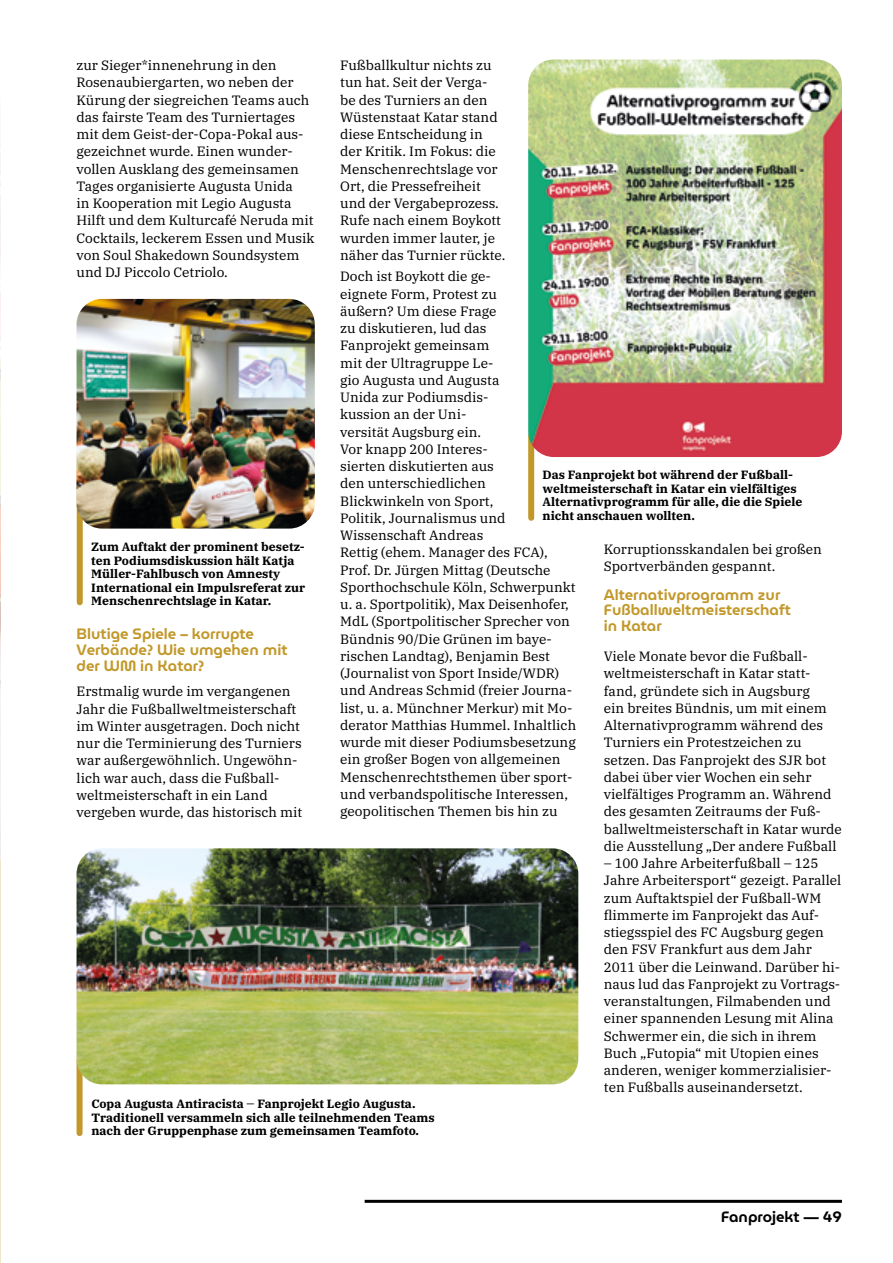
<style>
.page{position:relative;width:893px;height:1263px;background:#fff}
.page>*{position:absolute;margin:0;border:0;box-sizing:border-box;transform-origin:0 0}
.subhead1{font:600 15px/15.8px "Museo Moderno";color:#c2982a}
.fliesstext{font:600 15px/15.8px "Museo Moderno";color:#c2982a}
.t1{font:600 15px "Museo Moderno";color:#000}
.subhead1-2{font:13.5px/17.2px "IBM Plex Serif";color:#000}
.fliesstext-2{font:13.5px/17.2px "IBM Plex Serif";color:#000}
.fliesstext_3mm{font:13.5px/17.2px "IBM Plex Serif";color:#000}
.BU_neu{font:700 12px/13.5px "IBM Plex Serif";color:#000}
.s1{font-weight:400;font-size:13.5px}
</style>
<div class="page">
<div style="left:77px;top:1060px;width:6px;height:73px;background:#c2982a"></div>
<img style="left:77px;top:848px;width:501px;height:236px">
<div style="left:528px;top:436px;width:6px;height:82px;background:#c2982a"></div>
<img style="left:528px;top:60px;width:314px;height:397px">
<div style="left:77px;top:452px;width:6px;height:150px;background:#c2982a"></div>
<img style="left:77px;top:299px;width:238px;height:230px">
<hr style="left:365px;top:1200px;width:477px;height:3px;background:#000">
<img style="left:0;top:153px;width:1px;height:706px">
<p class="fliesstext_3mm" style="left:77px;top:56px;width:239px">zur Sieger*innenehrung in den Rosenaubiergarten, wo neben der Kürung der siegreichen Teams auch das fairste Team des Turniertages mit dem Geist-der-Copa-Pokal aus&shy;gezeichnet wurde. Einen wunder&shy;vollen Ausklang des gemeinsamen Tages organisierte Augusta Unida<br>in Kooperation mit Legio Augusta Hilft und dem Kulturcafé Neruda mit Cocktails, leckerem Essen und Musik von Soul Shakedown Soundsystem und DJ Piccolo Cetriolo.</p>
<p class="BU_neu" style="left:91px;top:539px;width:215px">Zum Auftakt der prominent besetz&shy;ten Podiumsdiskussion hält Katja Müller-Fahlbusch von Amnesty International ein Impulsreferat zur Menschenrechtslage in Katar.</p>
<p class="subhead1" style="left:77px;top:626px;width:213px">Blutige Spiele – korrupte<br>Verbände? Wie umgehen mit der WM in Katar?</p>
<p class="subhead1-2" style="left:77px;top:682px;width:227px">Erstmalig wurde im vergangenen Jahr die Fußballweltmeisterschaft im Winter ausgetragen. Doch nicht nur die Terminierung des Turniers war außergewöhnlich. Ungewöhn&shy;lich war auch, dass die Fußball&shy;weltmeisterschaft in ein Land vergeben wurde, das historisch mit</p>
<p class="subhead1-2" style="left:340px;top:56px;width:167px">Fußballkultur nichts zu tun hat. Seit der Verga&shy;be des Turniers an den<br>Wüstenstaat Katar stand diese Entscheidung in der Kritik. Im Fokus: die<br>Menschenrechtslage vor<br>Ort, die Pressefreiheit und der Vergabeprozess.<br>Rufe nach einem Boykott wurden immer lauter, je näher das Turnier rückte.</p>
<p class="subhead1-2" style="left:340px;top:267px;width:238px">Doch ist Boykott die ge-<br>eignete Form, Protest zu<br>äußern? Um diese Frage<br>zu diskutieren, lud das<br>Fanprojekt gemeinsam<br>mit der Ultragruppe Le-<br>gio Augusta und Augusta<br>Unida zur Podiumsdis-<br>kussion an der Uni-<br>versität Augsburg ein.<br>Vor knapp 200 Interes-<br>sierten diskutierten aus<br>den unterschiedlichen<br>Blickwinkeln von Sport,<br>Politik, Journalismus und<br>Wissenschaft Andreas<br>Rettig (ehem. Manager des FCA),<br>Prof. Dr. Jürgen Mittag (Deutsche<br>Sporthochschule Köln, Schwerpunkt u. a. Sportpolitik), Max Deisenhofer,<br>MdL (Sportpolitischer Sprecher von<br>Bündnis 90/Die Grünen im baye&shy;rischen Landtag), Benjamin Best (Journalist von Sport Inside/WDR) und Andreas Schmid (freier Journa&shy;list, u. a. Münchner Merkur) mit Mo&shy;derator Matthias Hummel. Inhaltlich wurde mit dieser Podiumsbesetzung ein großer Bogen von allgemeinen<br>Menschenrechtsthemen über sport&shy;und verbandspolitische Interessen, geopolitischen Themen bis hin zu</p>
<p class="BU_neu" style="left:543px;top:467px;width:261px">Das Fanprojekt bot während der Fußball&shy;weltmeisterschaft in Katar ein vielfältiges Alternativprogramm für alle, die die Spiele nicht anschauen wollten.</p>
<p class="subhead1-2" style="left:604px;top:539px;width:219px">Korruptionsskandalen bei großen<br>Sportverbänden gespannt.</p>
<p class="fliesstext" style="left:604px;top:586px;width:178px">Alternativprogramm zur</p>
<p class="fliesstext" style="left:604px;top:602px;width:189px">Fußballweltmeisterschaft in Katar</p>
<p class="fliesstext-2" style="left:604px;top:646px;width:240px">Viele Monate bevor die Fußball&shy;weltmeisterschaft in Katar statt&shy;fand, gründete sich in Augsburg<br>ein breites Bündnis, um mit einem Alternativprogramm während des Turniers ein Protestzeichen zu setzen. Das Fanprojekt des SJR bot dabei über vier Wochen ein sehr vielfältiges Programm an. Während des gesamten Zeitraums der Fuß&shy;ballweltmeisterschaft in Katar wurde die Ausstellung „Der andere Fußball</p>
<p class="fliesstext-2" style="left:604px;top:853px;width:239px">– 100 Jahre Arbeiterfußball – 125<br>Jahre Arbeitersport“ gezeigt. Parallel zum Auftaktspiel der Fußball-WM flimmerte im Fanprojekt das Auf&shy;stiegsspiel des FC Augsburg gegen den FSV Frankfurt aus dem Jahr 2011 über die Leinwand. Darüber hi&shy;naus lud das Fanprojekt zu Vortrags&shy;veranstaltungen, Filmabenden und einer spannenden Lesung mit Alina Schwermer ein, die sich in ihrem Buch „Futopia“ mit Utopien eines anderen, weniger kommerzialisier&shy;ten Fußballs auseinandersetzt.</p>
<p class="BU_neu" style="left:91px;top:1096px;width:326px">Copa Augusta Antiracista <span class="s1">–</span> Fanprojekt Legio Augusta.</p>
<p class="BU_neu" style="left:91px;top:1110px;width:345px">Traditionell versammeln sich alle teilnehmenden Teams nach der Gruppenphase zum gemeinsamen Teamfoto.</p>
<p class="t1" style="left:721px;top:1205px;width:122px">Fanprojekt — 49</p>
</div>
